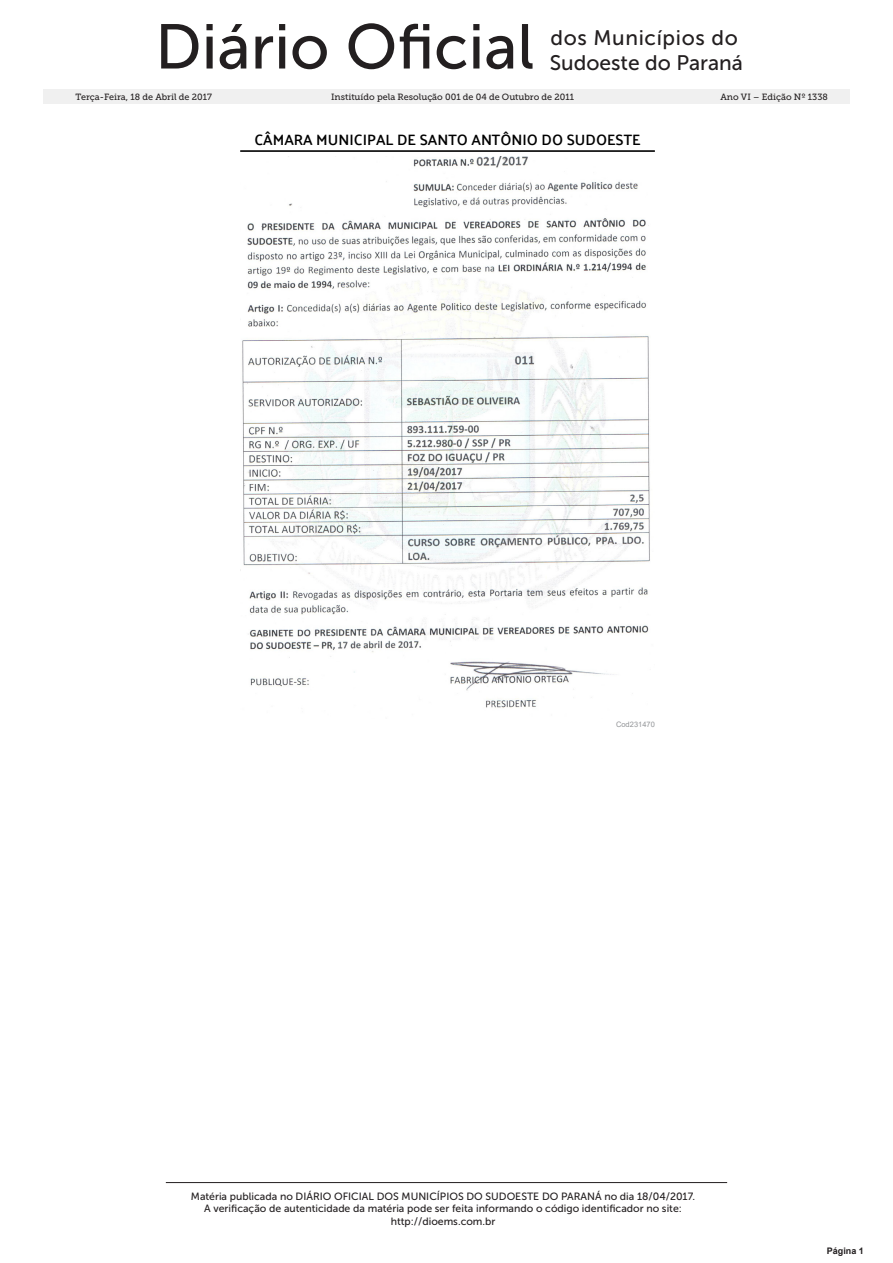
<style>
.page{position:relative;width:893px;height:1263px;background:#fff}
.page>*{position:absolute;margin:0;border:0;box-sizing:border-box;transform-origin:0 0}
.t1{font:63px "Museo Sans 500";color:#231f20}
.t2{font:21px/25.2px "Museo Sans 500";color:#231f20}
.sumario{font:600 15px "Palanquin";color:#000}
.t3{font:10.5px/12.6px "Museo Sans 500";color:#231f20;text-align:center}
.t4{font:9px "Museo Slab 500";color:#231f20}
.t5{font:700 9px "Arial";color:#231f20}
.cód_diário{font:7.5px "Arial";color:#939598}
</style>
<div class="page">
<hr style="left:166px;top:1182px;width:561px;height:1px;background:#231f20">
<div style="left:43px;top:89px;width:807px;height:15px;background:#f0f0f0"></div>
<hr style="left:240px;top:151px;width:415px;height:1px;background:#000">
<img style="left:240px;top:156px;width:410px;height:552px">
<h1 class="t1" style="left:155px;top:12px;width:381px">Diário Oficial</h1>
<h2 class="t2" style="left:550px;top:25px;width:195px">dos Municípios do<br>Sudoeste do Paraná</h2>
<p class="t4" style="left:76px;top:92px;width:138px">Terça-Feira, 18 de Abril de 2017</p>
<p class="t4" style="left:331px;top:92px;width:244px">Instituído pela Resolução 001 de 04 de Outubro de 2011</p>
<p class="t4" style="left:720px;top:92px;width:109px">Ano VI – Edição Nº 1338</p>
<p class="sumario" style="left:254px;top:131px;width:388px">CÂMARA MUNICIPAL DE SANTO ANTÔNIO DO SUDOESTE</p>
<p class="cód_diário" style="left:616px;top:719px;width:40px">Cod231470</p>
<p class="t3" style="left:191px;top:1190px;width:506px">Matéria publicada no DIÁRIO OFICIAL DOS MUNICÍPIOS DO SUDOESTE DO PARANÁ no dia 18/04/2017.<br>A verificação de autenticidade da matéria pode ser feita informando o código identificador no site: http://dioems.com.br</p>
<p class="t5" style="left:827px;top:1244px;width:39px">Página 1</p>
</div>
